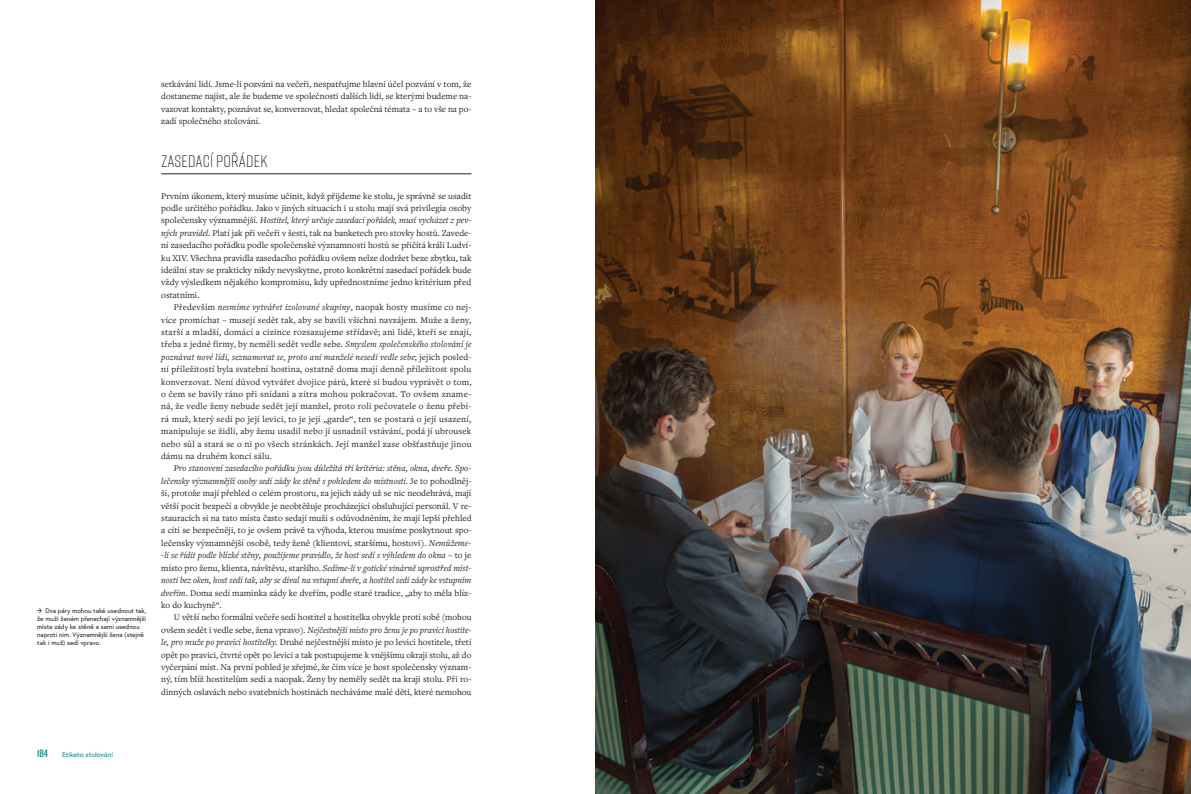
<style>
.page{position:relative;width:1191px;height:794px;background:#fff}
.page>*{position:absolute;margin:0;border:0;box-sizing:border-box;transform-origin:0 0}
.Nadpis_odsazení{font:300 16.62px "Rift";letter-spacing:.01em;color:#231f20}
.t1{font:600 10.5px "Rift";color:#0d7f7a}
.TXT{font:9.19px/12.4px "Freight Text Pro";color:#231f20;text-align:justify}
.TXT_první{font:9.19px/12.4px "Freight Text Pro";letter-spacing:.005em;color:#231f20;text-align:justify}
.t2{font:7px "Europa";color:#0d7f7a}
.POPISEK_šipka_MAIN{font:6.56px/7.9px "Europa";color:#231f20}
.s1{font-family:"Vafle Picto"}
.s2{font-style:italic}
</style>
<div class="page">
<hr style="left:161px;top:174px;width:310px;height:1px;background:#231f20">
<img style="left:595px;top:0;width:596px;height:794px">
<p class="POPISEK_šipka_MAIN" style="left:37px;top:607px;width:111px"><span class="s1">#</span> Dva páry mohou také usednout tak, že muži ženám přenechají významnější místa zády ke stěně a sami usednou naproti nim. Významnější žena (stejně tak i muž) sedí vpravo.</p>
<p class="TXT" style="left:161px;top:77px;width:312px">setkávání lidí. Jsme-li pozváni na večeři, nespatřujme hlavní účel pozvání v tom, že dostaneme najíst, ale že budeme ve společnosti dalších lidí, se kterými budeme na&shy;vazovat kontakty, poznávat se, konverzovat, hledat společná témata – a to vše na po&shy;zadí společného stolování.</p>
<p class="Nadpis_odsazení" style="left:161px;top:149px;width:108px">ZASEDACÍ POŘÁDEK</p>
<p class="TXT_první" style="left:161px;top:189px;width:312px">Prvním úkonem, který musíme učinit, když přijdeme ke stolu, je správně se usadit podle určitého pořádku. Jako v jiných situacích i u stolu mají svá privilegia osoby společensky významnější. <span class="s2">Hostitel, který určuje zasedací pořádek, musí vycházet z pev&shy;ných pravidel.</span> Platí jak při večeři v šesti, tak na banketech pro stovky hostů. Zavede&shy;ní zasedacího pořádku podle společenské významnosti hostů se přičítá králi Ludví&shy;ku XIV. Všechna pravidla zasedacího pořádku ovšem nelze dodržet beze zbytku, tak ideální stav se prakticky nikdy nevyskytne, proto konkrétní zasedací pořádek bude vždy výsledkem nějakého kompromisu, kdy upřednostníme jedno kritérium před ostatními.</p>
<p class="TXT" style="left:161px;top:301px;width:312px;text-indent:12px">Především <span class="s2">nesmíme vytvářet izolované skupiny</span>, naopak hosty musíme co nej&shy;více promíchat – musejí sedět tak, aby se bavili všichni navzájem. Muže a ženy, starší a mladší, domácí a cizince rozsazujeme střídavě; ani lidé, kteří se znají, třeba z jedné firmy, by neměli sedět vedle sebe. <span class="s2">Smyslem společenského stolování je poznávat nové lidi, seznamovat se, proto ani manželé nesedí vedle sebe</span>; jejich posled&shy;ní příležitostí byla svatební hostina, ostatně doma mají denně příležitost spolu konverzovat. Není důvod vytvářet dvojice párů, které si budou vyprávět o tom, o čem se bavily ráno při snídani a zítra mohou pokračovat. To ovšem zname&shy;ná, že vedle ženy nebude sedět její manžel, proto roli pečovatele o ženu přebí&shy;rá muž, který sedí po její levici, to je její „garde“, ten se postará o její usazení, manipuluje se židlí, aby ženu usadil nebo jí usnadnil vstávání, podá jí ubrousek nebo sůl a stará se o ni po všech stránkách. Její manžel zase obšťastňuje jinou dámu na druhém konci sálu.</p>
<p class="TXT" style="left:161px;top:462px;width:312px;text-indent:12px"><span class="s2">Pro stanovení zasedacího pořádku jsou důležitá tři kritéria: stěna, okna, dveře. Spo&shy;lečensky významnější osoby sedí zády ke stěně s pohledem do místnosti</span>. Je to pohodlněj&shy;ší, protože mají přehled o celém prostoru, za jejich zády už se nic neodehrává, mají větší pocit bezpečí a obvykle je neobtěžuje procházející obsluhující personál. V re&shy;stauracích si na tato místa často sedají muži s odůvodněním, že mají lepší přehled a cítí se bezpečněji, to je ovšem právě ta výhoda, kterou musíme poskytnout spo&shy;lečensky významnější osobě, tedy ženě (klientovi, staršímu, hostovi). <span class="s2">Nemůžeme--li se řídit podle blízké stěny, použijeme pravidlo, že host sedí s výhledem do okna</span> – to je místo pro ženu, klienta, návštěvu, staršího. <span class="s2">Sedíme-li v gotické vinárně uprostřed míst&shy;nosti bez oken, host sedí tak, aby se díval na vstupní dveře, a hostitel sedí zády ke vstupním dveřím</span>. Doma sedí maminka zády ke dveřím, podle staré tradice, „aby to měla blíz&shy;ko do kuchyně“.</p>
<p class="TXT" style="left:161px;top:611px;width:312px;text-indent:12px">U větší nebo formální večeře sedí hostitel a hostitelka obvykle proti sobě (mohou ovšem sedět i vedle sebe, žena vpravo). <span class="s2">Nejčestnější místo pro ženu je po pravici hostite&shy;le, pro muže po pravici hostitelky.</span> Druhé nejčestnější místo je po levici hostitele, třetí opět po pravici, čtvrté opět po levici a tak postupujeme k vnějšímu okraji stolu, až do vyčerpání míst. Na první pohled je zřejmé, že čím více je host společensky význam&shy;ný, tím blíž hostitelům sedí a naopak. Ženy by neměly sedět na kraji stolu. Při ro&shy;dinných oslavách nebo svatebních hostinách necháváme malé děti, které nemohou</p>
<p class="t1" style="left:37px;top:745px;width:12px">184</p>
<p class="t2" style="left:62px;top:750px;width:52px">Etiketa stolování</p>
</div>
